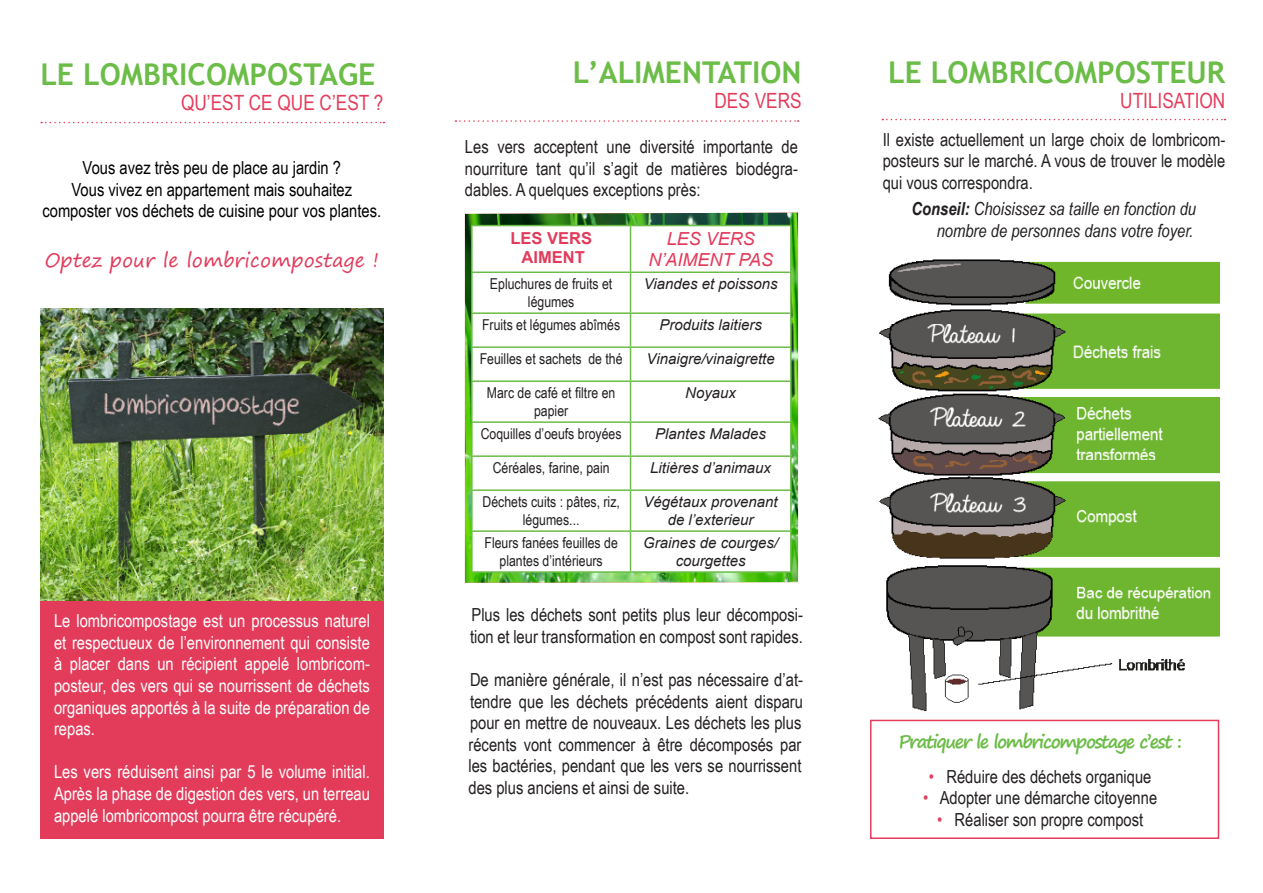
<style>
.page{position:relative;width:1263px;height:893px;background:#fff}
.page>*{position:absolute;margin:0;border:0;box-sizing:border-box;transform-origin:0 0}
.t1{font:700 30px "Trebuchet MS";color:#6bbd48}
.t2{font:21px "Arial Narrow";color:#e43c5b}
.t3{font:19.5px "Segoe Print";color:#e23b5b}
.t4{font:18px/21.6px "Arial Narrow";color:#231f20;text-align:justify}
.t5{font:18px/21.6px "Arial Narrow";color:#fff;text-align:justify}
.t6{font:18px/21.6px "Arial Narrow";color:#000001;text-align:center}
.t7{font:italic 18px/21.6px "Arial Narrow";color:#231f20;text-align:right}
.t8{font:700 18px "Segoe Print";letter-spacing:-.08em;color:#6cbc48}
.t9{font:italic 18px/21.6px "Arial";color:#e23b5b;text-align:center}
.t10{font:700 16.5px/19.8px "Arial";color:#e23b5b;text-align:center}
.t11{font:15px/18px "Arial Narrow";color:#231f20;text-align:center}
.t12{font:italic 15px/18px "Arial";color:#231f20;text-align:center}
.s1{font-weight:700}
.s2{color:#e43c5b}
</style>
<div class="page">
<div style="left:40px;top:600px;width:343px;height:239px;background:#e33c5b"></div>
<img style="left:40px;top:308px;width:343px;height:292px">
<img style="left:465px;top:213px;width:333px;height:370px">
<svg style="left:473px;top:226px;width:157px;height:304px"></svg>
<svg style="left:631px;top:226px;width:159px;height:304px"></svg>
<svg style="left:473px;top:532px;width:317px;height:39px"></svg>
<hr style="left:471px;top:225px;width:159px;height:1px;background:#6bbd48">
<hr style="left:471px;top:226px;width:2px;height:45px;background:#6bbd48">
<hr style="left:630px;top:225px;width:162px;height:1px;background:#6bbd48">
<hr style="left:630px;top:226px;width:1px;height:45px;background:#6bbd48">
<hr style="left:790px;top:226px;width:2px;height:45px;background:#6bbd48">
<hr style="left:471px;top:271px;width:159px;height:2px;background:#6bbd48">
<hr style="left:471px;top:273px;width:2px;height:39px;background:#6bbd48">
<hr style="left:630px;top:271px;width:162px;height:2px;background:#6bbd48">
<hr style="left:630px;top:273px;width:1px;height:39px;background:#6bbd48">
<hr style="left:790px;top:273px;width:2px;height:39px;background:#6bbd48">
<hr style="left:471px;top:312px;width:159px;height:2px;background:#6bbd48">
<hr style="left:471px;top:314px;width:2px;height:32px;background:#6bbd48">
<hr style="left:630px;top:312px;width:162px;height:2px;background:#6bbd48">
<hr style="left:630px;top:314px;width:1px;height:32px;background:#6bbd48">
<hr style="left:790px;top:314px;width:2px;height:32px;background:#6bbd48">
<hr style="left:471px;top:346px;width:159px;height:2px;background:#6bbd48">
<hr style="left:471px;top:348px;width:2px;height:32px;background:#6bbd48">
<hr style="left:630px;top:346px;width:162px;height:2px;background:#6bbd48">
<hr style="left:630px;top:348px;width:1px;height:32px;background:#6bbd48">
<hr style="left:790px;top:348px;width:2px;height:32px;background:#6bbd48">
<hr style="left:471px;top:380px;width:159px;height:2px;background:#6bbd48">
<hr style="left:471px;top:382px;width:2px;height:39px;background:#6bbd48">
<hr style="left:630px;top:380px;width:162px;height:2px;background:#6bbd48">
<hr style="left:630px;top:382px;width:1px;height:39px;background:#6bbd48">
<hr style="left:790px;top:382px;width:2px;height:39px;background:#6bbd48">
<hr style="left:471px;top:421px;width:159px;height:2px;background:#6bbd48">
<hr style="left:471px;top:423px;width:2px;height:32px;background:#6bbd48">
<hr style="left:630px;top:421px;width:162px;height:2px;background:#6bbd48">
<hr style="left:630px;top:423px;width:1px;height:32px;background:#6bbd48">
<hr style="left:790px;top:423px;width:2px;height:32px;background:#6bbd48">
<hr style="left:471px;top:455px;width:159px;height:2px;background:#6bbd48">
<hr style="left:471px;top:457px;width:2px;height:32px;background:#6bbd48">
<hr style="left:630px;top:455px;width:162px;height:2px;background:#6bbd48">
<hr style="left:630px;top:457px;width:1px;height:32px;background:#6bbd48">
<hr style="left:790px;top:457px;width:2px;height:32px;background:#6bbd48">
<hr style="left:471px;top:489px;width:159px;height:2px;background:#6bbd48">
<hr style="left:471px;top:491px;width:2px;height:39px;background:#6bbd48">
<hr style="left:630px;top:489px;width:162px;height:2px;background:#6bbd48">
<hr style="left:630px;top:491px;width:1px;height:39px;background:#6bbd48">
<hr style="left:790px;top:491px;width:2px;height:39px;background:#6bbd48">
<hr style="left:471px;top:530px;width:159px;height:2px;background:#6bbd48">
<hr style="left:471px;top:532px;width:2px;height:39px;background:#6bbd48">
<hr style="left:630px;top:530px;width:162px;height:2px;background:#6bbd48">
<hr style="left:630px;top:532px;width:1px;height:39px;background:#6bbd48">
<hr style="left:790px;top:532px;width:2px;height:39px;background:#6bbd48">
<hr style="left:471px;top:571px;width:159px;height:2px;background:#6bbd48">
<hr style="left:630px;top:571px;width:162px;height:2px;background:#6bbd48">
<svg style="left:41px;top:122px;width:343px;height:1px"></svg>
<svg style="left:455px;top:120px;width:344px;height:2px"></svg>
<svg style="left:882px;top:119px;width:343px;height:1px"></svg>
<div style="left:870px;top:720px;width:349px;height:119px;border:2px solid #e43c5c"></div>
<img style="left:878px;top:259px;width:341px;height:452px">
<h1 class="t1" style="left:40px;top:55px;width:336px">LE LOMBRICOMPOSTAGE</h1>
<p class="t2" style="left:181px;top:87px;width:204px">QU’EST CE QUE C’EST ?</p>
<p class="t6" style="left:42px;top:156px;width:340px">Vous avez très peu de place au jardin ?<br>Vous vivez en appartement mais souhaitez composter vos déchets de cuisine pour vos plantes.</p>
<p class="t3" style="left:45px;top:242px;width:336px">Optez pour le lombricompostage !</p>
<p class="t5" style="left:54px;top:609px;width:317px">Le lombricompostage est un processus naturel et respectueux de l’environnement qui consiste à placer dans un récipient appelé lombricom&shy;posteur, des vers qui se nourrissent de déchets organiques apportés à la suite de préparation de repas.</p>
<p class="t5" style="left:54px;top:760px;width:317px">Les vers réduisent ainsi par 5 le volume initial.<br>Après la phase de digestion des vers, un terreau appelé lombricompost pourra être récupéré.</p>
<h1 class="t1" style="left:573px;top:54px;width:230px">L’ALIMENTATION</h1>
<p class="t2" style="left:714px;top:86px;width:89px">DES VERS</p>
<p class="t4" style="left:465px;top:135px;width:335px">Les vers acceptent une diversité importante de nourriture tant qu’il s’agit de matières biodégra&shy;dables. A quelques exceptions près:</p>
<p class="t10" style="left:510px;top:228px;width:83px">LES VERS<br>AIMENT</p>
<p class="t9" style="left:648px;top:228px;width:126px">LES VERS<br>N’AIMENT PAS</p>
<p class="t11" style="left:490px;top:274px;width:124px">Epluchures de fruits et légumes</p>
<p class="t12" style="left:644px;top:275px;width:135px">Viandes et poissons</p>
<p class="t11" style="left:482px;top:315px;width:140px">Fruits et légumes abîmés</p>
<p class="t12" style="left:659px;top:316px;width:104px">Produits laitiers</p>
<p class="t11" style="left:480px;top:349px;width:144px">Feuilles et sachets de thé</p>
<p class="t12" style="left:647px;top:350px;width:130px">Vinaigre/vinaigrette</p>
<p class="t11" style="left:487px;top:383px;width:130px">Marc de café et filtre en papier</p>
<p class="t12" style="left:685px;top:384px;width:52px">Noyaux</p>
<p class="t11" style="left:481px;top:424px;width:142px">Coquilles d’oeufs broyées</p>
<p class="t12" style="left:655px;top:425px;width:112px">Plantes Malades</p>
<p class="t11" style="left:493px;top:458px;width:118px">Céréales, farine, pain</p>
<p class="t12" style="left:650px;top:459px;width:122px">Litières d’animaux</p>
<p class="t11" style="left:482px;top:492px;width:139px">Déchets cuits : pâtes, riz, légumes...</p>
<p class="t12" style="left:643px;top:493px;width:136px">Végétaux provenant de l’exterieur</p>
<p class="t11" style="left:484px;top:533px;width:135px">Fleurs fanées feuilles de plantes d’intérieurs</p>
<p class="t12" style="left:643px;top:534px;width:137px">Graines de courges/ courgettes</p>
<p class="t4" style="left:470px;top:603px;width:334px">Plus les déchets sont petits plus leur décomposi&shy;tion et leur transformation en compost sont rapides.</p>
<p class="t4" style="left:468px;top:668px;width:336px">De manière générale, il n’est pas nécessaire d’at&shy;tendre que les déchets précédents aient disparu pour en mettre de nouveaux. Les déchets les plus récents vont commencer à être décomposés par les bactéries, pendant que les vers se nourrissent des plus anciens et ainsi de suite.</p>
<h1 class="t1" style="left:888px;top:54px;width:339px">LE LOMBRICOMPOSTEUR</h1>
<p class="t2" style="left:1120px;top:86px;width:106px">UTILISATION</p>
<p class="t4" style="left:883px;top:128px;width:344px">Il existe actuellement un large choix de lombricom&shy;posteurs sur le marché. A vous de trouver le modèle qui vous correspondra.</p>
<p class="t7" style="left:911px;top:197px;width:286px"><span class="s1">Conseil:</span> Choisissez sa taille en fonction du nombre de personnes dans votre foyer.</p>
<p class="t8" style="left:898px;top:725px;width:285px">Pratiquer le lombricompostage c’est :</p>
<p class="t4" style="left:929px;top:765px;width:224px"><span class="s2">•</span> Réduire des déchets organique</p>
<p class="t4" style="left:923px;top:786px;width:236px"><span class="s2">•</span> Adopter une démarche citoyenne</p>
<p class="t4" style="left:937px;top:808px;width:208px"><span class="s2">•</span> Réaliser son propre compost</p>
</div>
